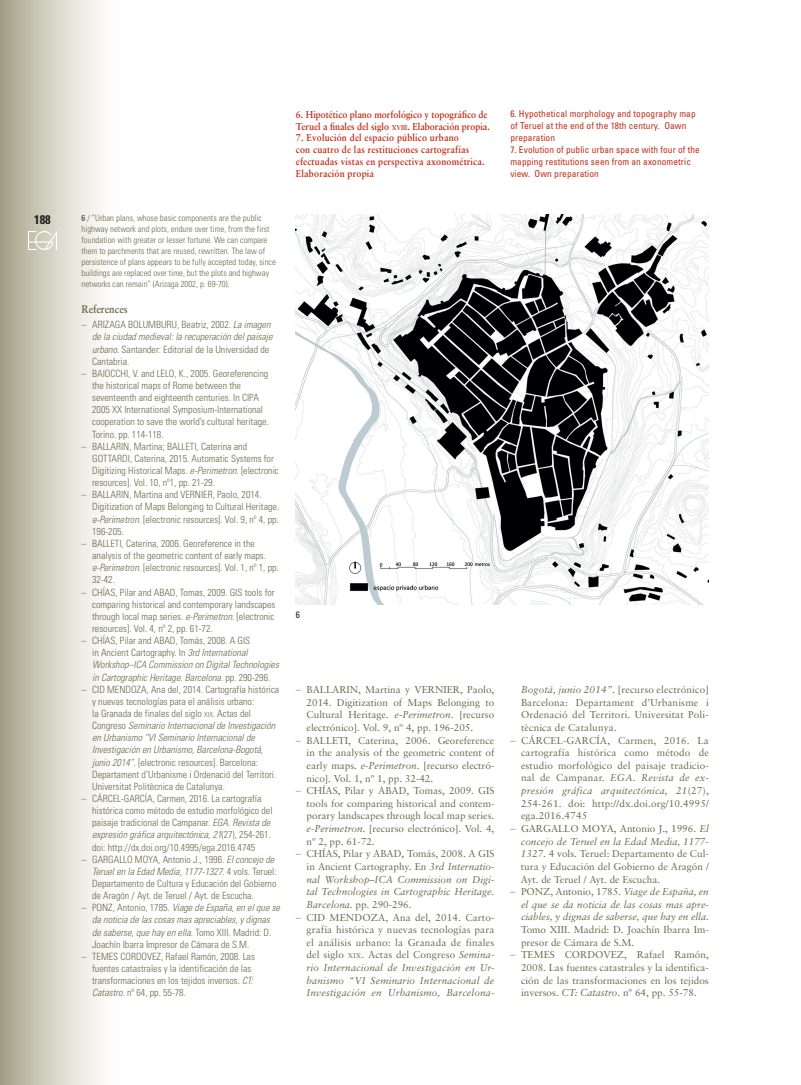
<style>
.page{position:relative;width:801px;height:1085px;background:#fff}
.page>*{position:absolute;margin:0;border:0;box-sizing:border-box;transform-origin:0 0}
.t1{font:700 condensed 12.5px "Univers";color:#231f20}
.t2{font:700 11.25px "Sabon";color:#6d6a4a;scale:.9 1}
.t3{font:300 condensed 10px/12.1px "Univers";color:#6d6a4a}
.t4{font:10px/12.6px "Sabon";color:#6d6a4a;text-align:justify}
.t5{font:italic 10px/12.6px "Sabon";color:#6d6a4a;text-align:justify}
.t6{font:italic 300 condensed 10px/12.1px "Univers";color:#6d6a4a}
.t7{font:700 10px/11.9px "Sabon";letter-spacing:.02em;color:#c02d19;scale:.9 1}
.t8{font:700 10px/11.9px "Sabon";color:#c02d19;scale:.9 1}
.t9{font:condensed 9.38px/11.9px "Univers";letter-spacing:.01em;color:#c02d19}
.t10{font:condensed 9.38px "Univers";color:#231f20}
.t11{font:300 condensed 8.75px/10.9px "Univers";color:#6d6a4a}
.s1{font-weight:700}
.s2{font-style:italic}
.s3{font-style:normal}
.s4{font-size:7px}
.s5{font-family:"Univers";font-weight:300;font-stretch:condensed}
.s6{font-family:"Univers";font-weight:300;font-style:normal;font-stretch:condensed}
</style>
<div class="page">
<div style="left:0;top:0;width:123px;height:1084px;background:linear-gradient(to right,#a9a68b,#fff)"></div>
<img style="left:296px;top:214px;width:413px;height:390px">
<img style="left:29px;top:231px;width:27px;height:18px">
<p class="t1" style="left:34px;top:212px;width:18px">188</p>
<p class="t11" style="left:81px;top:213px;width:196px"><span class="s1">6</span> / “Urban plans, whose basic components are the public highway network and plots, endure over time, from the first foundation with greater or lesser fortune. We can compare them to parchments that are reused, rewritten. The law of persistence of plans appears to be fully accepted today, since buildings are replaced over time, but the plots and highway networks can remain” (Arizaga 2002, p. 69-70).</p>
<p class="t2" style="left:81px;top:301px;width:53px">references</p>
<p class="t3" style="left:92px;top:318px;width:182px;text-indent:-11px">– ARIZAGA BOLUMBURU, Beatriz, 2002. <span class="s2">La imagen de la ciudad medieval: la recuperación del paisaje urbano</span>. Santander: Editorial de la Universidad de Cantabria.</p>
<p class="t3" style="left:92px;top:367px;width:178px;text-indent:-11px">– BAIOCCHI, V. and LELO, K., 2005. Georeferencing the historical maps of Rome between the seventeenth and eighteenth centuries. In CIPA 2005 XX International Symposium-International cooperation to save the world’s cultural heritage.<br>Torino. pp. 114-118.</p>
<p class="t3" style="left:92px;top:440px;width:188px;text-indent:-11px">– BALLARIN, Martina; BALLETI, Caterina and GOTTARDI, Caterina, 2015. Automatic Systems for Digitizing Historical Maps. <span class="s2">e-Perimetron</span>. [electronic resources]. Vol. 10, nº1, pp. 21-29.</p>
<p class="t3" style="left:92px;top:488px;width:189px;text-indent:-11px">– BALLARIN, Martina and VERNIER, Paolo, 2014.<br>Digitization of Maps Belonging to Cultural Heritage. <span class="s2">e-Perimetron</span>. [electronic resources]. Vol. 9, nº 4, pp.<br>196-205.</p>
<p class="t3" style="left:92px;top:537px;width:188px;text-indent:-11px">– BALLETI, Caterina, 2006. Georeference in the analysis of the geometric content of early maps. <span class="s2">e-Perimetron</span>. [electronic resources]. Vol. 1, nº 1, pp.<br>32-42.</p>
<p class="t3" style="left:92px;top:586px;width:185px;text-align:justify;text-indent:-11px">– CHíAS, Pilar and ABAD, Tomas, 2009. GIS tools for comparing historical and contemporary landscapes through local map series. <span class="s2">e-Perimetron.</span> [electronic resources]. Vol. 4, nº 2, pp. 61-72.</p>
<p class="t6" style="left:92px;top:634px;width:188px;text-indent:-11px"><span class="s3">– CHíAS, Pilar and ABAD, Tomás, 2008. A GIS<br>in Ancient Cartography. In</span> 3rd International Workshop–ICA Commission on Digital Technologies in Cartographic Heritage. Barcelona<span class="s3">. pp. 290-296.</span></p>
<p class="t3" style="left:92px;top:683px;width:189px;text-indent:-11px">– CID MENDOZA, Ana del, 2014. Cartografía histórica y nuevas tecnologías para el análisis urbano:<br>la Granada de finales del siglo <span class="s4">xix</span>. Actas del Congreso <span class="s2">Seminario Internacional de Investigación en Urbanismo “VI Seminario Internacional de Investigación en Urbanismo, Barcelona-Bogotá, junio 2014”.</span> [electronic resources]. Barcelona:<br>Departament d’Urbanisme i Ordenació del Territori.<br>Universitat Politècnica de Catalunya.</p>
<p class="t3" style="left:92px;top:792px;width:182px;text-indent:-11px">– CáRCEL-GARCíA, Carmen, 2016. La cartografía histórica como método de estudio morfológico del paisaje tradicional de Campanar. <span class="s2">EGA. Revista de expresión gráfica arquitectónica, 21</span>(27), 254-261. doi: http://dx.doi.org/10.4995/ega.2016.4745</p>
<p class="t3" style="left:92px;top:853px;width:186px;text-indent:-11px">– GARGALLO MOyA, Antonio J., 1996. <span class="s2">El concejo de Teruel en la Edad Media, 1177-1327</span>. 4 vols. Teruel:<br>Departamento de Cultura y Educación del Gobierno de Aragón / Ayt. de Teruel / Ayt. de Escucha.</p>
<p class="t6" style="left:92px;top:901px;width:189px;text-indent:-11px"><span class="s3">– PONZ, Antonio, 1785</span>. Viage de España, en el que se da noticia de las cosas mas apreciables, y dignas de saberse, que hay en ella<span class="s3">. Tomo XIII. Madrid: D.<br>Joachín Ibarra Impresor de Cámara de S.M.</span></p>
<p class="t3" style="left:92px;top:950px;width:164px;text-indent:-11px">– TEMES CORDOVEZ, Rafael Ramón, 2008. Las fuentes catastrales y la identificación de las transformaciones en los tejidos inversos. <span class="s2">CT:<br>Catastro</span>. nº 64, pp. 55-78.</p>
<p class="t8" style="left:296px;top:108px;width:217px">6. Hipotético plano morfológico y topográfico de teruel a finales del siglo <span class="s4">xviii</span>. elaboración propia.</p>
<p class="t7" style="left:296px;top:132px;width:211px">7. evolución del espacio público urbano<br>con cuatro de las restituciones cartografías efectuadas vistas en perspectiva axonométrica. elaboración propia</p>
<p class="t10" style="left:296px;top:608px;width:6px">6</p>
<p class="t4" style="left:306px;top:683px;width:189px;text-indent:-11px"><span class="s5">–</span> BALLARIN, Martina y VERNIER, Paolo, 2014. Digitization of Maps Belonging to Cultural Heritage. <span class="s2">e-Perimetron</span>. [recurso electrónico]. Vol. 9, nº 4, pp. 196-205.</p>
<p class="t4" style="left:306px;top:733px;width:189px;text-indent:-11px"><span class="s5">–</span> BALLETI, Caterina, 2006. Georeference in the analysis of the geometric content of early maps. <span class="s2">e-Perimetron</span>. [recurso electró&shy;nico]. Vol. 1, nº 1, pp. 32-42.</p>
<p class="t4" style="left:306px;top:784px;width:189px;text-indent:-11px"><span class="s5">–</span> CHíAS, Pilar y ABAD, Tomas, 2009. GIS tools for comparing historical and contem&shy;porary landscapes through local map series. <span class="s2">e-Perimetron.</span> [recurso electrónico]. Vol. 4, nº 2, pp. 61-72.</p>
<p class="t5" style="left:306px;top:847px;width:189px;text-indent:-11px"><span class="s6">–</span> <span class="s3">CHíAS, Pilar y ABAD, Tomás, 2008. A GIS in Ancient Cartography. En</span> 3rd Internatio&shy;nal Workshop–ICA Commission on Digi&shy;tal Technologies in Cartographic Heritage.<br>Barcelona<span class="s3">. pp. 290-296.</span></p>
<p class="t4" style="left:306px;top:910px;width:189px;text-indent:-11px"><span class="s5">–</span> CID MENDOzA, Ana del, 2014. Carto&shy;grafía histórica y nuevas tecnologías para el análisis urbano: la Granada de finales del siglo <span class="s4">xix</span>. Actas del Congreso <span class="s2">Semina&shy;rio Internacional de Investigación en Ur&shy;banismo “VI Seminario Internacional de Investigación en Urbanismo, Barcelona-</span></p>
<p class="t9" style="left:510px;top:108px;width:187px">6. Hypothetical morphology and topography map of Teruel at the end of the 18th century. Oawn preparation</p>
<p class="t9" style="left:510px;top:144px;width:191px">7. Evolution of public urban space with four of the mapping restitutions seen from an axonometric view. Own preparation</p>
<p class="t4" style="left:521px;top:683px;width:189px"><span class="s2">Bogotá, junio 2014”.</span> [recurso electrónico] Barcelona: Departament d’Urbanisme i Ordenació del Territori. Universitat Poli&shy;tècnica de Catalunya.</p>
<p class="t4" style="left:521px;top:733px;width:189px;text-indent:-11px"><span class="s5">–</span> CáRCEL-GARCíA, Carmen, 2016. La cartografía histórica como método de estudio morfológico del paisaje tradicio&shy;nal de Campanar. <span class="s2">EGA. Revista de ex&shy;presión gráfica arquitectónica, 21</span>(27), 254-261. doi: http://dx.doi.org/10.4995/ ega.2016.4745</p>
<p class="t4" style="left:521px;top:822px;width:189px;text-indent:-11px"><span class="s5">–</span> GARGALLO MOyA, Antonio J., 1996. <span class="s2">El concejo de Teruel en la Edad Media, 1177- 1327</span>. 4 vols. Teruel: Departamento de Cul&shy;tura y Educación del Gobierno de Aragón / Ayt. de Teruel / Ayt. de Escucha.</p>
<p class="t5" style="left:521px;top:885px;width:189px;text-indent:-11px"><span class="s6">–</span> <span class="s3">PONz, Antonio, 1785</span>. Viage de España, en el que se da noticia de las cosas mas apre&shy;ciables, y dignas de saberse, que hay en ella<span class="s3">.<br>Tomo XIII. Madrid: D. Joachín Ibarra Im&shy;presor de Cámara de S.M.</span></p>
<p class="t4" style="left:521px;top:948px;width:189px;text-indent:-11px"><span class="s5">–</span> TEMES CORDOVEz, Rafael Ramón, 2008. Las fuentes catastrales y la identifica&shy;ción de las transformaciones en los tejidos inversos. <span class="s2">CT: Catastro</span>. nº 64, pp. 55-78.</p>
</div>
